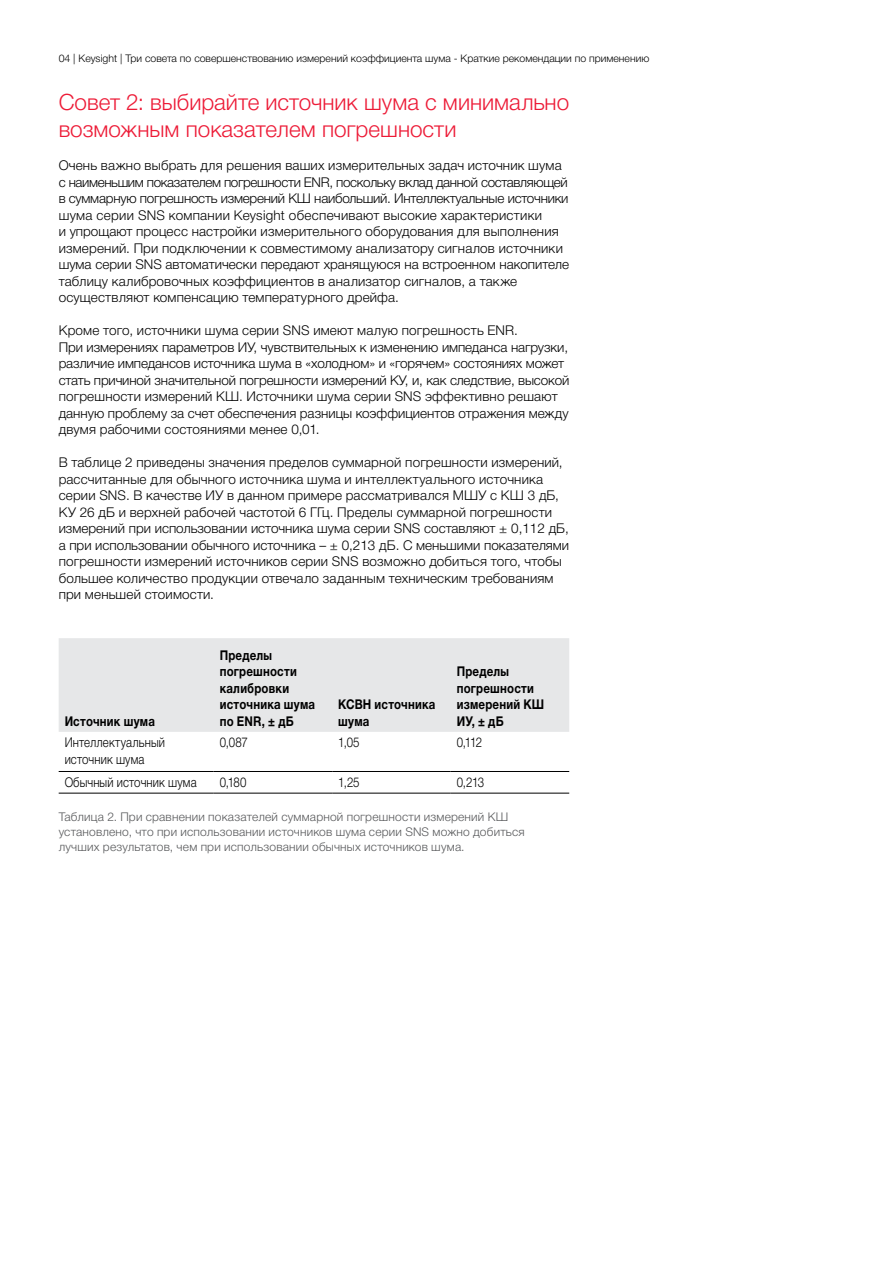
<style>
.page{position:relative;width:893px;height:1263px;background:#fff}
.page>*{position:absolute;margin:0;border:0;box-sizing:border-box;transform-origin:0 0}
.t1{font:300 22.5px/27px "Helvetica Neue Cyr";color:#ed1b37}
.t2{font:300 13.5px/16.5px "Helvetica Neue Cyr";letter-spacing:.01em;color:#000}
.t3{font:700 13.5px/16.5px "Helvetica Neue Cyr";letter-spacing:.02em;color:#000;scale:.85 1}
.t4{font:300 13.5px/16.5px "Helvetica Neue Cyr";letter-spacing:.01em;color:#000;scale:.85 1}
.t5{font:300 12px/15px "Helvetica Neue Cyr";letter-spacing:.015em;color:#58595b}
.t6{font:300 10.5px "Helvetica Neue Cyr";color:#000}
</style>
<div class="page">
<div style="left:59px;top:638px;width:510px;height:94px;background:#e6e7e8"></div>
<hr style="left:59px;top:771px;width:155px;height:1px;background:#000">
<hr style="left:214px;top:771px;width:118px;height:1px;background:#000">
<hr style="left:332px;top:771px;width:119px;height:1px;background:#000">
<hr style="left:451px;top:771px;width:118px;height:1px;background:#000">
<hr style="left:59px;top:793px;width:155px;height:1px;background:#000">
<hr style="left:214px;top:793px;width:118px;height:1px;background:#000">
<hr style="left:332px;top:793px;width:119px;height:1px;background:#000">
<hr style="left:451px;top:793px;width:118px;height:1px;background:#000">
<p class="t6" style="left:59px;top:52px;width:592px">04 | Keysight | Три совета по совершенствованию измерений коэффициента шума - Краткие рекомендации по применению</p>
<h1 class="t1" style="left:59px;top:88px;width:512px">Совет 2: выбирайте источник шума с минимально возможным показателем погрешности</h1>
<p class="t2" style="left:59px;top:157px;width:512px">Очень важно выбрать для решения ваших измерительных задач источник шума с наименьшим показателем погрешности ENR, поскольку вклад данной составляющей в суммарную погрешность измерений КШ наибольший. Интеллектуальные источники шума серии SNS компании Keysight обеспечивают высокие характеристики<br>и упрощают процесс настройки измерительного оборудования для выполнения измерений. При подключении к совместимому анализатору сигналов источники шума серии SNS автоматически передают хранящуюся на встроенном накопителе таблицу калибровочных коэффициентов в анализатор сигналов, а также осуществляют компенсацию температурного дрейфа.</p>
<p class="t2" style="left:59px;top:322px;width:512px">Кроме того, источники шума серии SNS имеют малую погрешность ENR.<br>При измерениях параметров ИУ, чувствительных к изменению импеданса нагрузки, различие импедансов источника шума в «холодном» и «горячем» состояниях может стать причиной значительной погрешности измерений КУ, и, как следствие, высокой погрешности измерений КШ. Источники шума серии SNS эффективно решают данную проблему за счет обеспечения разницы коэффициентов отражения между двумя рабочими состояниями менее 0,01.</p>
<p class="t2" style="left:59px;top:454px;width:512px">В таблице 2 приведены значения пределов суммарной погрешности измерений, рассчитанные для обычного источника шума и интеллектуального источника серии SNS. В качестве ИУ в данном примере рассматривался МШУ с КШ 3 дБ, КУ 26 дБ и верхней рабочей частотой 6 ГГц. Пределы суммарной погрешности измерений при использовании источника шума серии SNS составляют ± 0,112 дБ, а при использовании обычного источника – ± 0,213 дБ. С меньшими показателями погрешности измерений источников серии SNS возможно добиться того, чтобы большее количество продукции отвечало заданным техническим требованиям при меньшей стоимости.</p>
<p class="t3" style="left:65px;top:713px;width:108px">Источник шума</p>
<p class="t3" style="left:220px;top:647px;width:114px">Пределы погрешности калибровки источника шума по ENR, ± дБ</p>
<p class="t3" style="left:338px;top:696px;width:116px">КСВН источника шума</p>
<p class="t3" style="left:457px;top:663px;width:105px">Пределы погрешности измерений КШ<br>ИУ, ± дБ</p>
<p class="t4" style="left:65px;top:734px;width:119px">Интеллектуальный источник шума</p>
<p class="t4" style="left:220px;top:734px;width:35px">0,087</p>
<p class="t4" style="left:338px;top:734px;width:27px">1,05</p>
<p class="t4" style="left:457px;top:734px;width:31px">0,112</p>
<p class="t4" style="left:65px;top:774px;width:157px">Обычный источник шума</p>
<p class="t4" style="left:220px;top:774px;width:33px">0,180</p>
<p class="t4" style="left:338px;top:774px;width:27px">1,25</p>
<p class="t4" style="left:457px;top:774px;width:34px">0,213</p>
<p class="t5" style="left:59px;top:809px;width:468px">Таблица 2. При сравнении показателей суммарной погрешности измерений КШ установлено, что при использовании источников шума серии SNS можно добиться лучших результатов, чем при использовании обычных источников шума.</p>
</div>
